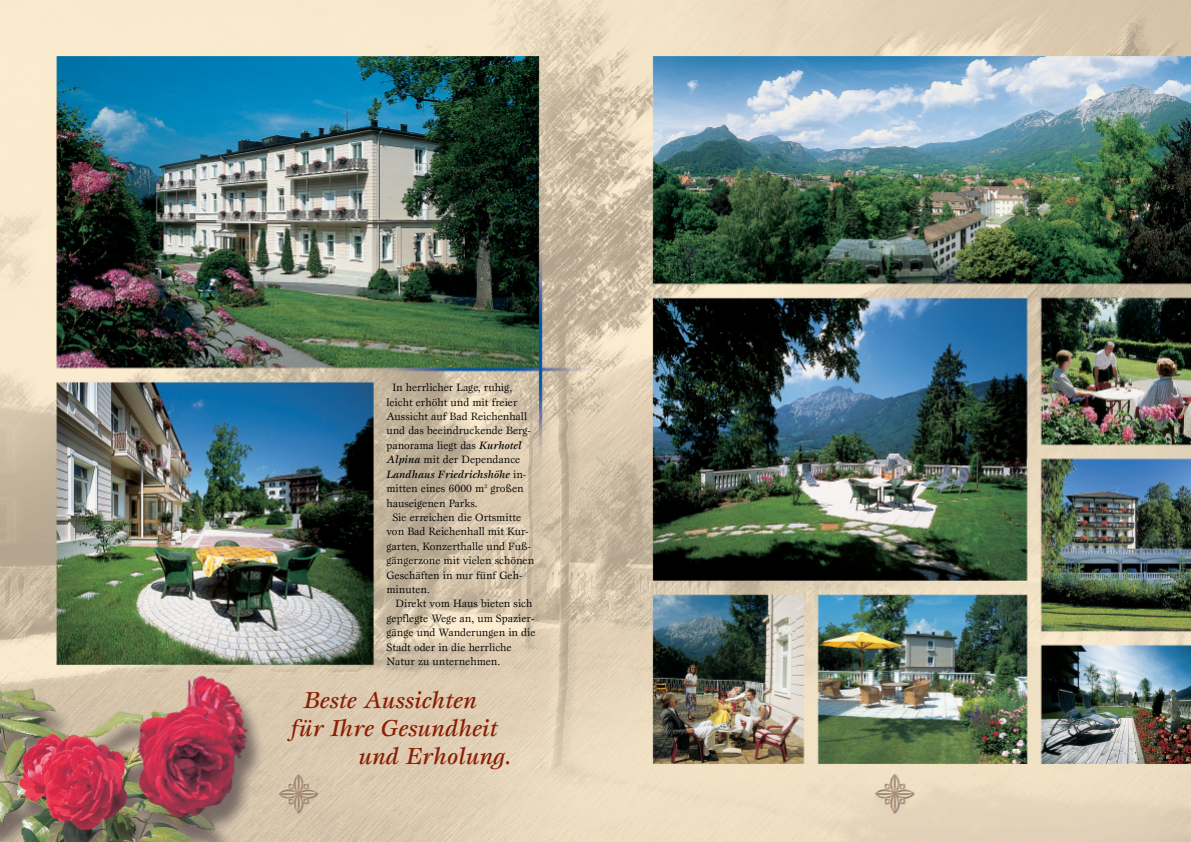
<style>
.page{position:relative;width:1191px;height:842px;background:#fff}
.page>*{position:absolute;margin:0;border:0;box-sizing:border-box;transform-origin:0 0}
.t1{font:italic 500 24px "Esprit";color:#8a1e03}
.t2{font:11px "Esprit";color:#000}
.t3{font:italic 500 11px "Esprit";color:#000}
.s1{font-weight:500;font-style:italic}
.s2{font-weight:400;font-style:normal}
</style>
<div class="page">
<img style="left:0;top:0;width:1191px;height:842px">
<p class="t2" style="left:392px;top:383px;width:121px">In herrlicher Lage, ruhig,</p>
<p class="t2" style="left:386px;top:398px;width:133px">leicht erhöht und mit freier</p>
<p class="t2" style="left:386px;top:412px;width:142px">Aussicht auf Bad Reichenhall</p>
<p class="t2" style="left:386px;top:426px;width:146px">und das beeindruckende Berg-</p>
<p class="t2" style="left:386px;top:441px;width:137px">panorama liegt das <span class="s1">Kurhotel</span></p>
<p class="t2" style="left:386px;top:455px;width:135px"><span class="s1">Alpina</span> mit der Dependance</p>
<p class="t3" style="left:386px;top:470px;width:141px">Landhaus Friedrichshöhe <span class="s2">in-</span></p>
<p class="t2" style="left:386px;top:484px;width:139px">mitten eines 6000 m<sup>2</sup> großen</p>
<p class="t2" style="left:386px;top:498px;width:93px">hauseigenen Parks.</p>
<p class="t2" style="left:392px;top:513px;width:130px">Sie erreichen die Ortsmitte</p>
<p class="t2" style="left:386px;top:527px;width:144px">von Bad Reichenhall mit Kur-</p>
<p class="t2" style="left:386px;top:542px;width:146px">garten, Konzerthalle und Fuß-</p>
<p class="t2" style="left:386px;top:556px;width:149px">gängerzone mit vielen schönen</p>
<p class="t2" style="left:386px;top:570px;width:137px">Geschäften in nur fünf Geh-</p>
<p class="t2" style="left:386px;top:585px;width:45px">minuten.</p>
<p class="t2" style="left:395px;top:599px;width:138px">Direkt vom Haus bieten sich</p>
<p class="t2" style="left:386px;top:614px;width:149px">gepflegte Wege an, um Spazier-</p>
<p class="t2" style="left:386px;top:628px;width:151px">gänge und Wanderungen in die</p>
<p class="t2" style="left:386px;top:642px;width:127px">Stadt oder in die herrliche</p>
<p class="t2" style="left:386px;top:657px;width:115px">Natur zu unternehmen.</p>
<h1 class="t1" style="left:304px;top:691px;width:175px">Beste Aussichten</h1>
<h1 class="t1" style="left:290px;top:719px;width:209px">für Ihre Gesundheit</h1>
<h1 class="t1" style="left:358px;top:747px;width:155px">und Erholung.</h1>
</div>
